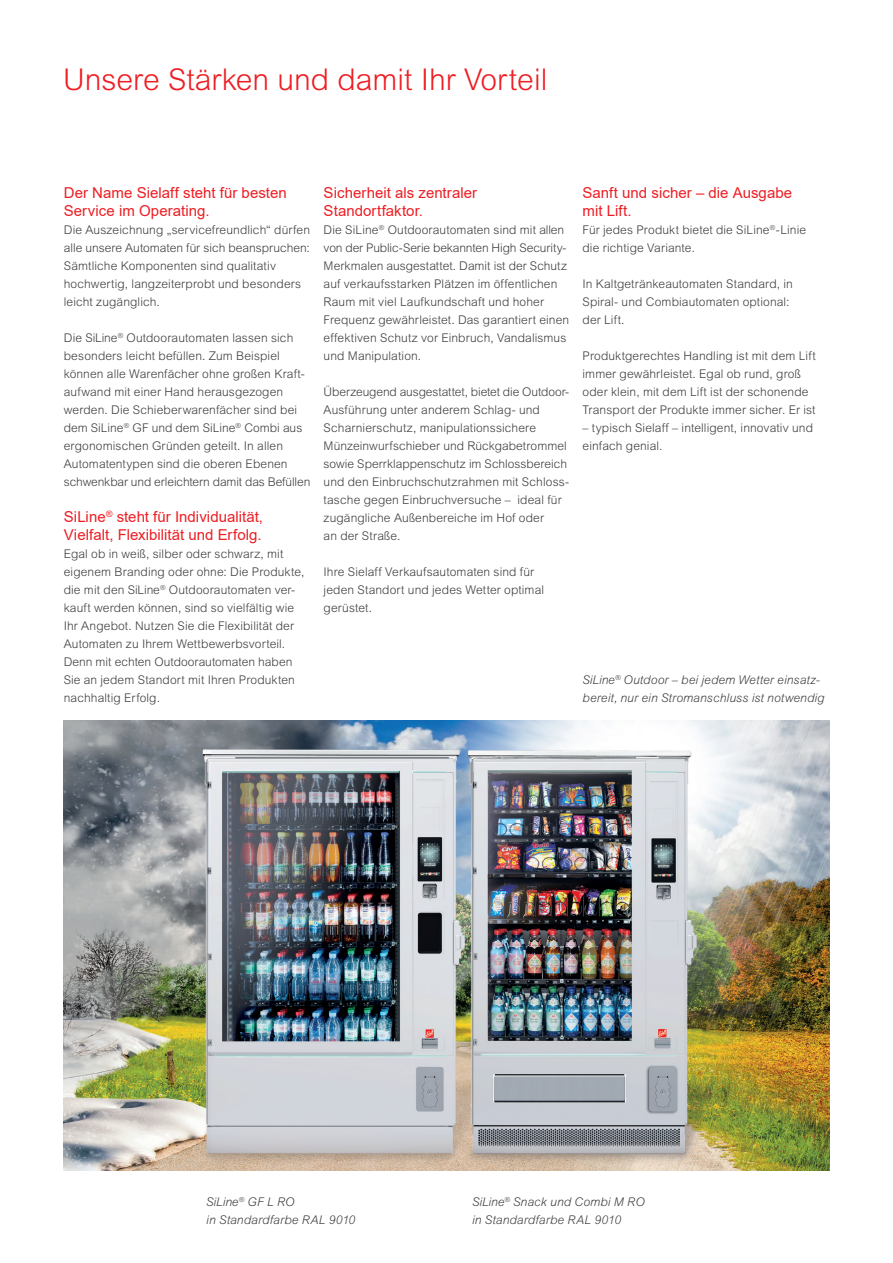
<style>
.page{position:relative;width:893px;height:1263px;background:#fff}
.page>*{position:absolute;margin:0;border:0;box-sizing:border-box;transform-origin:0 0}
.t1{font:300 30px "Arial MT Pro";color:#ee1d23}
.t2{font:15px/18px "Arial";letter-spacing:.005em;color:#ee1d23}
.t3{font:300 12px/18px "Arial MT Pro";letter-spacing:.01em;color:#3e3e3f}
.t4{font:italic 300 12px/18px "Arial MT Pro";letter-spacing:.01em;color:#3e3e3f}
</style>
<div class="page">
<img style="left:64px;top:720px;width:765px;height:450px">
<h1 class="t1" style="left:63px;top:61px;width:486px">Unsere Stärken und damit Ihr Vorteil</h1>
<p class="t2" style="left:64px;top:184px;width:224px">Der Name Sielaff steht für besten<br>Service im Operating.</p>
<p class="t3" style="left:64px;top:221px;width:248px">Die Auszeichnung „servicefreundlich“ dürfen alle unsere Automaten für sich beanspruchen:<br>Sämtliche Komponenten sind qualitativ hochwertig, langzeiterprobt und besonders leicht zugänglich.</p>
<p class="t3" style="left:64px;top:329px;width:248px">Die SiLine<sup>®</sup> Outdoorautomaten lassen sich besonders leicht befüllen. Zum Beispiel können alle Warenfächer ohne großen Kraft&shy;aufwand mit einer Hand herausgezogen werden. Die Schieberwarenfächer sind bei dem SiLine<sup>®</sup> GF und dem SiLine<sup>®</sup> Combi aus ergonomischen Gründen geteilt. In allen Automatentypen sind die oberen Ebenen schwenkbar und erleichtern damit das Befüllen</p>
<p class="t2" style="left:64px;top:508px;width:201px">SiLine<sup>®</sup> steht für Individualität,<br>Vielfalt, Flexibilität und Erfolg.</p>
<p class="t3" style="left:64px;top:545px;width:242px">Egal ob in weiß, silber oder schwarz, mit eigenem Branding oder ohne: Die Produkte, die mit den SiLine<sup>®</sup> Outdoorautomaten ver&shy;kauft werden können, sind so vielfältig wie Ihr Angebot. Nutzen Sie die Flexibilität der Automaten zu Ihrem Wettbewerbsvorteil.<br>Denn mit echten Outdoorautomaten haben Sie an jedem Standort mit Ihren Produkten nachhaltig Erfolg.</p>
<p class="t2" style="left:324px;top:184px;width:155px">Sicherheit als zentraler<br>Standortfaktor.</p>
<p class="t3" style="left:324px;top:221px;width:247px">Die SiLine<sup>®</sup> Outdoorautomaten sind mit allen von der Public-Serie bekannten High Security-Merkmalen ausgestattet. Damit ist der Schutz auf verkaufsstarken Plätzen im öffentlichen Raum mit viel Laufkundschaft und hoher Frequenz gewährleistet. Das garantiert einen effektiven Schutz vor Einbruch, Vandalismus und Manipulation.</p>
<p class="t3" style="left:324px;top:383px;width:247px">Überzeugend ausgestattet, bietet die Outdoor-Ausführung unter anderem Schlag- und Scharnierschutz, manipulationssichere Münzeinwurfschieber und Rückgabetrommel sowie Sperrklappenschutz im Schlossbereich und den Einbruchschutzrahmen mit Schloss&shy;tasche gegen Einbruchversuche – ideal für zugängliche Außenbereiche im Hof oder<br>an der Straße.</p>
<p class="t3" style="left:324px;top:563px;width:222px">Ihre Sielaff Verkaufsautomaten sind für jeden Standort und jedes Wetter optimal gerüstet.</p>
<p class="t2" style="left:583px;top:184px;width:211px">Sanft und sicher – die Ausgabe mit Lift.</p>
<p class="t3" style="left:583px;top:221px;width:225px">Für jedes Produkt bietet die SiLine<sup>®</sup>-Linie die richtige Variante.</p>
<p class="t3" style="left:583px;top:275px;width:212px">In Kaltgetränkeautomaten Standard, in<br>Spiral- und Combiautomaten optional: der Lift.</p>
<p class="t3" style="left:583px;top:347px;width:235px">Produktgerechtes Handling ist mit dem Lift immer gewährleistet. Egal ob rund, groß oder klein, mit dem Lift ist der schonende Transport der Produkte immer sicher. Er ist</p>
<p class="t3" style="left:583px;top:419px;width:232px">– typisch Sielaff – intelligent, innovativ und einfach genial.</p>
<p class="t4" style="left:583px;top:671px;width:243px">SiLine<sup>®</sup> Outdoor – bei jedem Wetter einsatz&shy;bereit, nur ein Stromanschluss ist notwendig</p>
<p class="t4" style="left:206px;top:1193px;width:151px">SiLine<sup>®</sup> GF L RO<br>in Standardfarbe RAL 9010</p>
<p class="t4" style="left:472px;top:1193px;width:174px">SiLine<sup>®</sup> Snack und Combi M RO in Standardfarbe RAL 9010</p>
</div>
